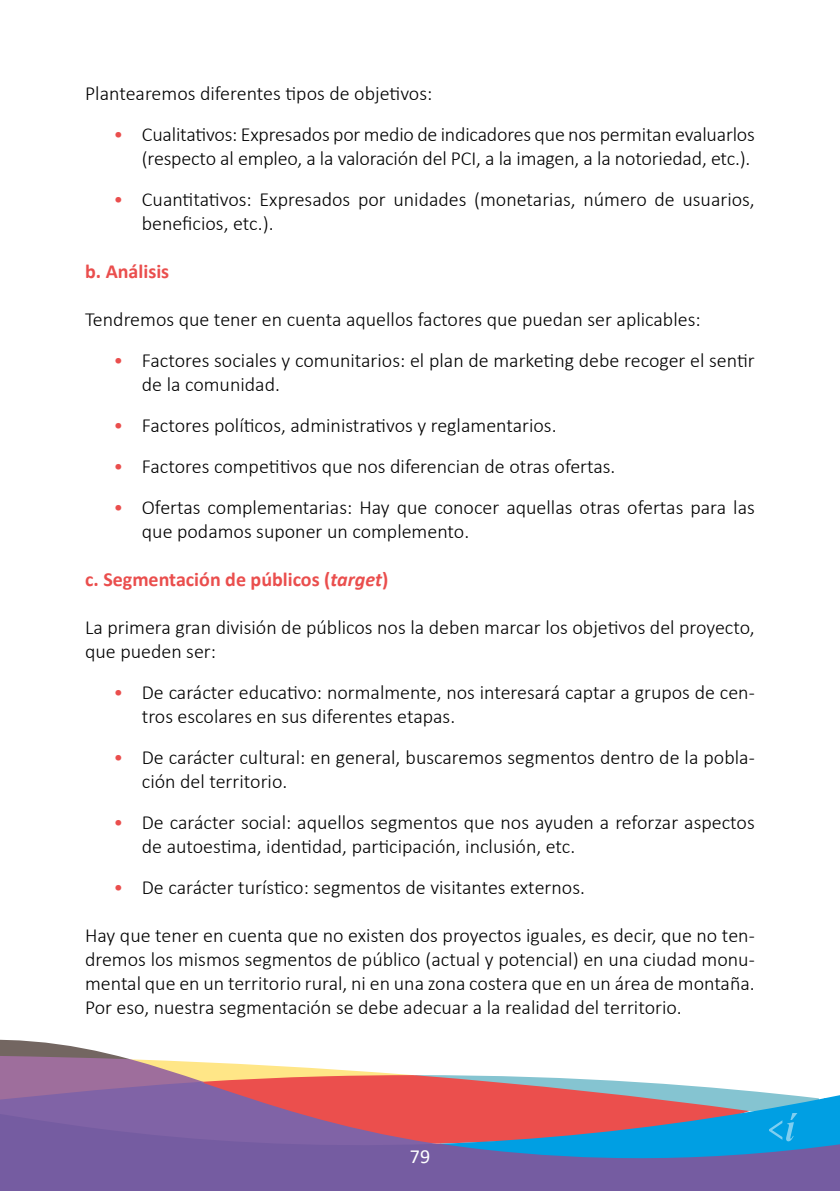
<style>
.page{position:relative;width:840px;height:1191px;background:#fff}
.page>*{position:absolute;margin:0;border:0;box-sizing:border-box;transform-origin:0 0}
.t1{font:300 20px/24px "Calibri";color:#000}
.t2{font:700 20px "Calibri";color:#ea4e4d}
.t3{font:20px "Calibri";color:#fff}
.s1{color:#ea4e4d}
.s2{font-style:italic}
</style>
<div class="page">
<div style="left:0;top:1161px;width:839px;height:30px;background:#755ca1"></div>
<svg style="left:0;top:1039px;width:839px;height:122px"></svg>
<p class="t1" style="left:85px;top:81px;width:348px">Plantearemos diferentes tipos de objetivos:</p>
<p class="t1" style="left:113px;top:122px;width:642px;text-align:right"><span class="s1">•</span> Cualitativos: Expresados por medio de indicadores que nos permitan evaluarlos (respecto al empleo, a la valoración del PCI, a la imagen, a la notoriedad, etc.).</p>
<p class="t1" style="left:142px;top:187px;width:614px;text-indent:-28px"><span class="s1">•</span> Cuantitativos: Expresados por unidades (monetarias, número de usuarios, beneficios, etc.).</p>
<p class="t2" style="left:85px;top:257px;width:86px">b. Análisis</p>
<p class="t1" style="left:85px;top:307px;width:616px">Tendremos que tener en cuenta aquellos factores que puedan ser aplicables:</p>
<p class="t1" style="left:142px;top:348px;width:614px;text-indent:-28px"><span class="s1">•</span> Factores sociales y comunitarios: el plan de marketing debe recoger el sentir de la comunidad.</p>
<p class="t1" style="left:113px;top:413px;width:444px"><span class="s1">•</span> Factores políticos, administrativos y reglamentarios.</p>
<p class="t1" style="left:113px;top:454px;width:503px"><span class="s1">•</span> Factores competitivos que nos diferencian de otras ofertas.</p>
<p class="t1" style="left:142px;top:495px;width:614px;text-indent:-28px"><span class="s1">•</span> Ofertas complementarias: Hay que conocer aquellas otras ofertas para las que podamos suponer un complemento.</p>
<p class="t2" style="left:85px;top:565px;width:304px">c. Segmentación de públicos (<span class="s2">target</span>)</p>
<p class="t1" style="left:85px;top:615px;width:670px">La primera gran división de públicos nos la deben marcar los objetivos del proyecto, que pueden ser:</p>
<p class="t1" style="left:142px;top:680px;width:614px;text-indent:-28px"><span class="s1">•</span> De carácter educativo: normalmente, nos interesará captar a grupos de cen&shy;tros escolares en sus diferentes etapas.</p>
<p class="t1" style="left:142px;top:745px;width:614px;text-indent:-28px"><span class="s1">•</span> De carácter cultural: en general, buscaremos segmentos dentro de la pobla&shy;ción del territorio.</p>
<p class="t1" style="left:142px;top:810px;width:614px;text-indent:-28px"><span class="s1">•</span> De carácter social: aquellos segmentos que nos ayuden a reforzar aspectos de autoestima, identidad, participación, inclusión, etc.</p>
<p class="t1" style="left:113px;top:875px;width:473px"><span class="s1">•</span> De carácter turístico: segmentos de visitantes externos.</p>
<p class="t1" style="left:85px;top:923px;width:671px;text-align:justify">Hay que tener en cuenta que no existen dos proyectos iguales, es decir, que no ten&shy;dremos los mismos segmentos de público (actual y potencial) en una ciudad monu&shy;mental que en un territorio rural, ni en una zona costera que en un área de montaña.<br>Por eso, nuestra segmentación se debe adecuar a la realidad del territorio.</p>
<p class="t3" style="left:409px;top:1142px;width:22px">79</p>
</div>
